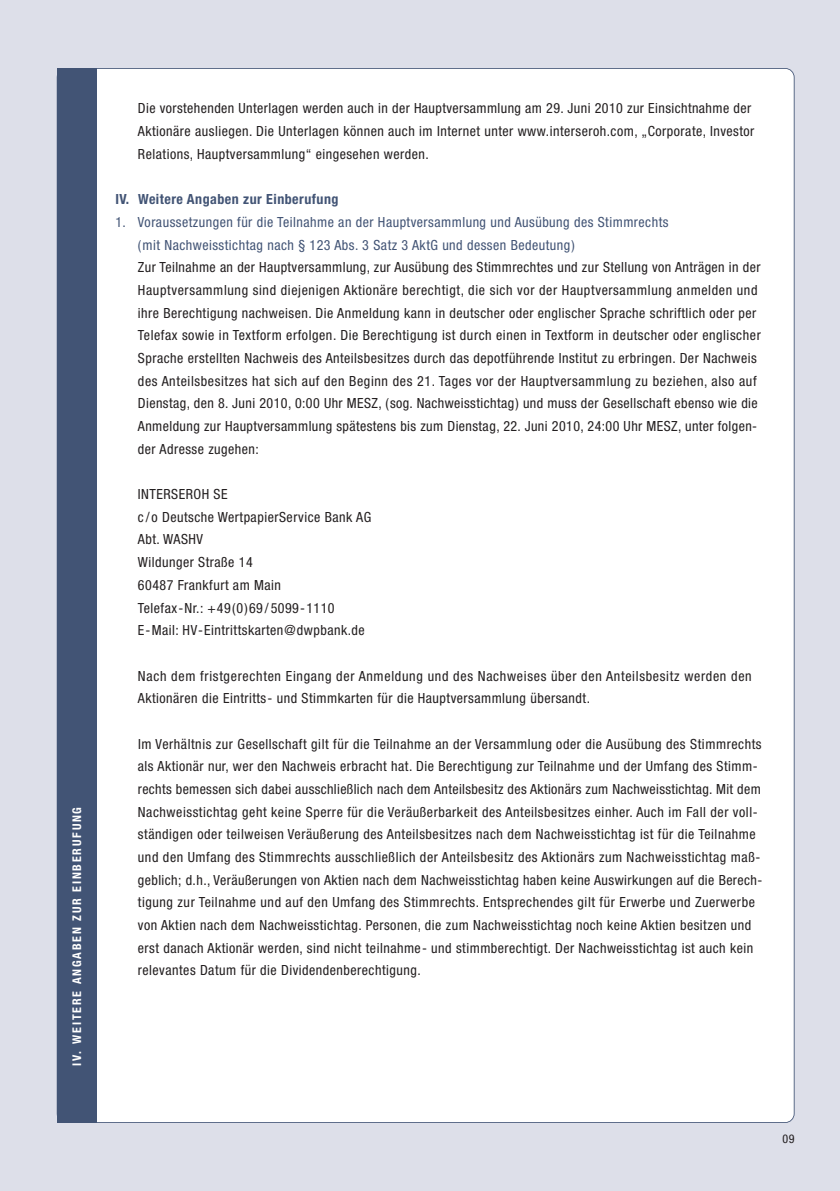
<style>
.page{position:relative;width:840px;height:1191px;background:#fff}
.page>*{position:absolute;margin:0;border:0;box-sizing:border-box;transform-origin:0 0}
.t1{font:condensed 14px/22.6px "Helvetica Neue";letter-spacing:.035em;color:#231f20}
.t2{font:condensed 14px/22.6px "Helvetica Neue";letter-spacing:.035em;color:#425475}
.t3{font:700 condensed 14px "Helvetica Neue";letter-spacing:.035em;color:#425475}
.t4{font:700 condensed 12px "Helvetica Neue";letter-spacing:.15em;color:#fff}
.t5{font:condensed 12px "Helvetica Neue";color:#231f20}
</style>
<div class="page">
<div style="left:0;top:0;width:839px;height:1191px;background:#dddfe9"></div>
<div style="left:57px;top:69px;width:736px;height:1053px;background:#fff;border-radius:9px"></div>
<div style="left:57px;top:68px;width:39px;height:1055px;background:#425475"></div>
<p class="t4" style="left:73px;top:1066px;width:261px;rotate:-90deg">IV. WEITERE ANGABEN ZUR EINBERUFUNG</p>
<p class="t1" style="left:138px;top:98px;width:617px">Die vorstehenden Unterlagen werden auch in der Hauptversammlung am 29. Juni 2010 zur Einsichtnahme der<br>Aktionäre ausliegen. Die Unterlagen können auch im Internet unter www.interseroh.com, „Corporate, Investor<br>Relations, Hauptversammlung“ eingesehen werden.</p>
<p class="t3" style="left:115px;top:194px;width:224px">IV. Weitere Angaben zur Einberufung</p>
<p class="t2" style="left:138px;top:212px;width:531px;text-indent:-22px">1. Voraussetzungen für die Teilnahme an der Hauptversammlung und Ausübung des Stimmrechts (mit Nachweisstichtag nach § 123 Abs. 3 Satz 3 AktG und dessen Bedeutung)</p>
<p class="t1" style="left:138px;top:257px;width:624px">Zur Teilnahme an der Hauptversammlung, zur Ausübung des Stimmrechtes und zur Stellung von Anträgen in der Hauptversammlung sind diejenigen Aktionäre berechtigt, die sich vor der Hauptversammlung anmelden und ihre Berechtigung nachweisen. Die Anmeldung kann in deutscher oder englischer Sprache schriftlich oder per Telefax sowie in Textform erfolgen. Die Berechtigung ist durch einen in Textform in deutscher oder englischer Sprache erstellten Nachweis des Anteilsbesitzes durch das depotführende Institut zu erbringen. Der Nachweis des Anteilsbesitzes hat sich auf den Beginn des 21. Tages vor der Hauptversammlung zu beziehen, also auf Dienstag, den 8. Juni 2010, 0:00 Uhr MESZ, (sog. Nachweisstichtag) und muss der Gesellschaft ebenso wie die Anmeldung zur Hauptversammlung spätestens bis zum Dienstag, 22. Juni 2010, 24:00 Uhr MESZ, unter folgen&shy;der Adresse zugehen:</p>
<p class="t1" style="left:138px;top:484px;width:235px">INTERSEROH SE<br>c/o Deutsche WertpapierService Bank AG<br>Abt. WASHV<br>Wildunger Straße 14<br>60487 Frankfurt am Main<br>Telefax-Nr.: +49(0)69/5099-1110<br>E-Mail: HV-Eintrittskarten@dwpbank.de</p>
<p class="t1" style="left:138px;top:665px;width:615px">Nach dem fristgerechten Eingang der Anmeldung und des Nachweises über den Anteilsbesitz werden den<br>Aktionären die Eintritts- und Stimmkarten für die Hauptversammlung übersandt.</p>
<p class="t1" style="left:138px;top:733px;width:625px">Im Verhältnis zur Gesellschaft gilt für die Teilnahme an der Versammlung oder die Ausübung des Stimmrechts als Aktionär nur, wer den Nachweis erbracht hat. Die Berechtigung zur Teilnahme und der Umfang des Stimm&shy;rechts bemessen sich dabei ausschließlich nach dem Anteilsbesitz des Aktionärs zum Nachweisstichtag. Mit dem Nachweisstichtag geht keine Sperre für die Veräußerbarkeit des Anteilsbesitzes einher. Auch im Fall der voll&shy;ständigen oder teilweisen Veräußerung des Anteilsbesitzes nach dem Nachweisstichtag ist für die Teilnahme und den Umfang des Stimmrechts ausschließlich der Anteilsbesitz des Aktionärs zum Nachweisstichtag maß&shy;geblich; d.h., Veräußerungen von Aktien nach dem Nachweisstichtag haben keine Auswirkungen auf die Berech&shy;tigung zur Teilnahme und auf den Umfang des Stimmrechts. Entsprechendes gilt für Erwerbe und Zuerwerbe von Aktien nach dem Nachweisstichtag. Personen, die zum Nachweisstichtag noch keine Aktien besitzen und erst danach Aktionär werden, sind nicht teilnahme- und stimmberechtigt. Der Nachweisstichtag ist auch kein relevantes Datum für die Dividendenberechtigung.</p>
<p class="t5" style="left:782px;top:1134px;width:14px">09</p>
</div>
